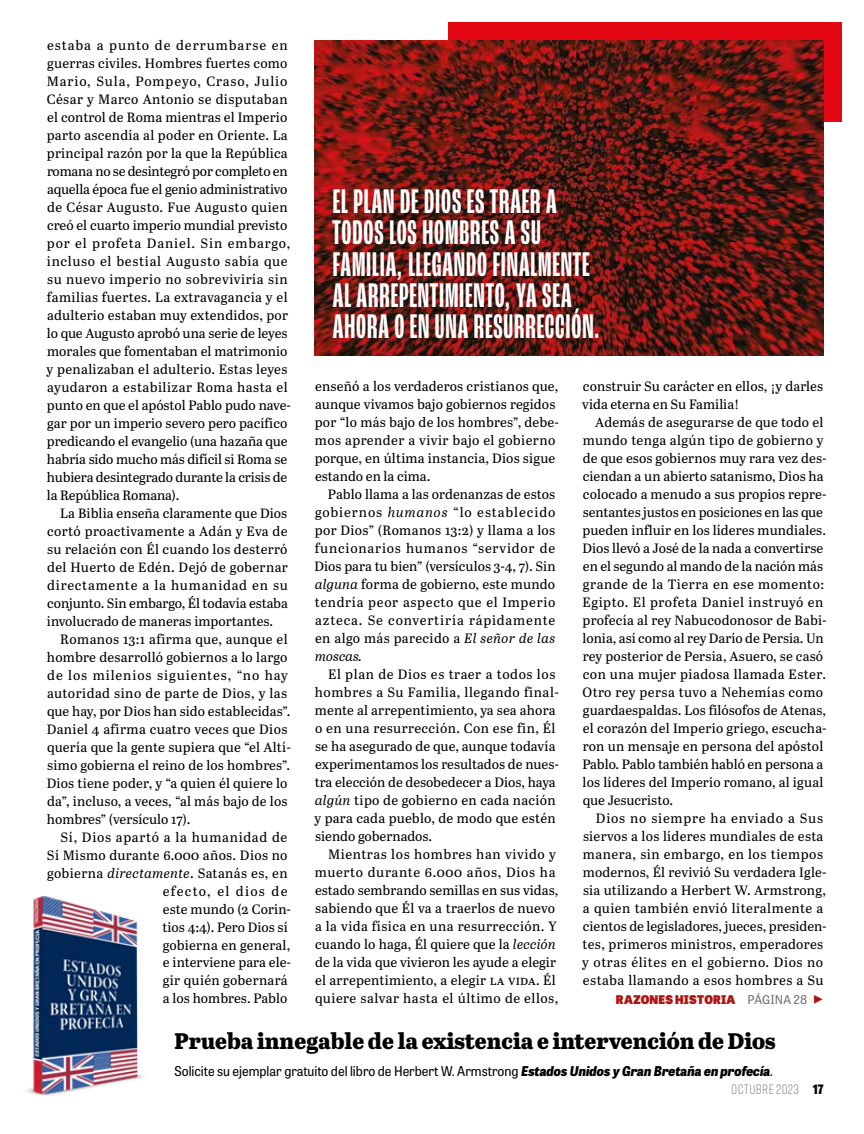
<style>
.page{position:relative;width:864px;height:1134px;background:#fff}
.page>*{position:absolute;margin:0;border:0;box-sizing:border-box;transform-origin:0 0}
.t1{font:500 extra-condensed 36px/31.2px "Roc Grotesk";letter-spacing:.01em;color:#fff}
.t2{font:800 22.5px "Abril Text";letter-spacing:-.005em;color:#000}
.t3{font:13.5px/18px "Abril Text";letter-spacing:.015em;color:#000}
.t4{font:13.5px "Tablet Gothic Narrow";color:#000}
.t5{font:300 13.5px "Rift Soft";letter-spacing:.025em;color:#706f6f}
.t6{font:800 12px "Tablet Gothic";letter-spacing:.02em;color:#ae1613}
.s1{font-style:italic}
.s2{font-weight:400;color:#706f6f}
.s3{font-weight:800;font-style:italic}
.s4{font-family:"Tablet Gothic Narrow";font-weight:800;font-size:12.9px;color:#000}
</style>
<div class="page">
<img style="left:26px;top:896px;width:118px;height:200px">
<div style="left:449px;top:22px;width:393px;height:100px;background:#e30613"></div>
<img style="left:315px;top:40px;width:509px;height:316px">
<p class="t3" style="left:47px;top:35px;width:246px">estaba a punto de derrumbarse en guerras civiles. Hombres fuertes como Mario, Sula, Pompeyo, Craso, Julio César y Marco Antonio se disputaban el control de Roma mientras el Imperio parto ascendía al poder en Oriente. La principal razón por la que la República romana no se desintegró por completo en aquella época fue el genio administrativo de César Augusto. Fue Augusto quien creó el cuarto imperio mundial previsto por el profeta Daniel. Sin embargo, incluso el bestial Augusto sabía que su nuevo imperio no sobreviviría sin familias fuertes. La extravagancia y el adulterio estaban muy extendidos, por lo que Augusto aprobó una serie de leyes morales que fomentaban el matrimonio y penalizaban el adulterio. Estas leyes ayudaron a estabilizar Roma hasta el punto en que el apóstol Pablo pudo nave&shy;gar por un imperio severo pero pacífico predicando el evangelio (una hazaña que habría sido mucho más difícil si Roma se hubiera desintegrado durante la crisis de la República Romana).</p>
<p class="t3" style="left:47px;top:503px;width:243px;text-align:justify;text-indent:13px">La Biblia enseña claramente que Dios cortó proactivamente a Adán y Eva de su relación con Él cuando los desterró del Huerto de Edén. Dejó de gobernar directamente a la humanidad en su conjunto. Sin embargo, Él todavía estaba involucrado de maneras importantes.</p>
<p class="t3" style="left:47px;top:629px;width:246px;text-indent:13px">Romanos 13:1 afirma que, aunque el hombre desarrolló gobiernos a lo largo de los milenios siguientes, “no hay autoridad sino de parte de Dios, y las que hay, por Dios han sido establecidas”.<br>Daniel 4 afirma cuatro veces que Dios quería que la gente supiera que “el Altí&shy;simo gobierna el reino de los hombres”.<br>Dios tiene poder, y “a quien él quiere lo da”, incluso, a veces, “al más bajo de los hombres” (versículo 17).</p>
<p class="t3" style="left:47px;top:827px;width:246px;text-align:right">Sí, Dios apartó a la humanidad de<br>Sí Mismo durante 6.000 años. Dios no gobierna <span class="s1">directamente</span>. Satanás es, en efecto, el dios de<br>este mundo (2 Corin-<br>tios 4:4). Pero Dios sí<br>gobierna en general,<br>e interviene para ele-<br>gir quién gobernará<br>a los hombres. Pablo</p>
<h1 class="t1" style="left:333px;top:186px;width:269px">EL PLAN DE DIOS ES TRAER A<br>TODOS LOS HOMBRES A SU<br>FAMILIA, LLEGANDO FINALMENTE<br>AL ARREPENTIMIENTO, YA SEA<br>AHORA O EN UNA RESURRECCIÓN.</h1>
<p class="t3" style="left:315px;top:377px;width:246px">enseñó a los verdaderos cristianos que, aunque vivamos bajo gobiernos regidos por “lo más bajo de los hombres”, debe&shy;mos aprender a vivir bajo el gobierno porque, en última instancia, Dios sigue estando en la cima.</p>
<p class="t3" style="left:315px;top:485px;width:243px;text-align:justify;text-indent:13px">Pablo llama a las ordenanzas de estos gobiernos <span class="s1">humanos</span> “lo establecido por Dios” (Romanos 13:2) y llama a los funcionarios humanos “servidor de Dios para tu bien” (versículos 3-4, 7). Sin <span class="s1">alguna</span> forma de gobierno, este mundo tendría peor aspecto que el Imperio azteca. Se convertiría rápidamente en algo más parecido a <span class="s1">El señor de las moscas.</span></p>
<p class="t3" style="left:314px;top:665px;width:246px;text-indent:14px">El plan de Dios es traer a todos los hombres a Su Familia, llegando final&shy;mente al arrepentimiento, ya sea ahora o en una resurrección. Con ese fin, Él se ha asegurado de que, aunque todavía experimentamos los resultados de nues&shy;tra elección de desobedecer a Dios, haya <span class="s1">algún</span> tipo de gobierno en cada nación y para cada pueblo, de modo que estén siendo gobernados.</p>
<p class="t3" style="left:315px;top:845px;width:245px;text-indent:13px">Mientras los hombres han vivido y muerto durante 6.000 años, Dios ha estado sembrando semillas en sus vidas, sabiendo que Él va a traerlos de nuevo a la vida física en una resurrección. Y cuando lo haga, Él quiere que la <span class="s1">lección </span>de la vida que vivieron les ayude a elegir el arrepentimiento, a elegir la vida. Él quiere salvar hasta el último de ellos,</p>
<p class="t3" style="left:582px;top:377px;width:242px">construir Su carácter en ellos, ¡y darles vida eterna en Su Familia!</p>
<p class="t3" style="left:582px;top:413px;width:246px;text-indent:13px">Además de asegurarse de que todo el mundo tenga algún tipo de gobierno y de que esos gobiernos muy rara vez des&shy;ciendan a un abierto satanismo, Dios ha colocado a menudo a sus propios repre&shy;sentantes justos en posiciones en las que pueden influir en los líderes mundiales.<br>Dios llevó a José de la nada a convertirse en el segundo al mando de la nación más grande de la Tierra en ese momento:<br>Egipto. El profeta Daniel instruyó en profecía al rey Nabucodonosor de Babi&shy;lonia, así como al rey Darío de Persia. Un rey posterior de Persia, Asuero, se casó con una mujer piadosa llamada Ester.<br>Otro rey persa tuvo a Nehemías como guardaespaldas. Los filósofos de Atenas, el corazón del Imperio griego, escucha&shy;ron un mensaje en persona del apóstol Pablo. Pablo también habló en persona a los líderes del Imperio romano, al igual que Jesucristo.</p>
<p class="t3" style="left:582px;top:809px;width:246px;text-indent:14px">Dios no siempre ha enviado a Sus siervos a los líderes mundiales de esta manera, sin embargo, en los tiempos modernos, Él revivió Su verdadera Igle&shy;sia utilizando a Herbert W. Armstrong, a quien también envió literalmente a cientos de legisladores, jueces, presiden&shy;tes, primeros ministros, emperadores y otras élites en el gobierno. Dios no estaba llamando a esos hombres a Su</p>
<p class="t6" style="left:616px;top:990px;width:209px">RAZONES HISTORIA <span class="s2">PÁGINA 28</span> ◆</p>
<h2 class="t2" style="left:174px;top:1024px;width:603px">Prueba innegable de la existencia e intervención de Dios</h2>
<p class="t4" style="left:174px;top:1062px;width:601px">Solicite su ejemplar gratuito del libro de Herbert W. Armstrong <span class="s3">Estados Unidos y Gran Bretaña en profecía</span><span class="s1">.</span></p>
<p class="t5" style="left:731px;top:1080px;width:94px">OCTUBRE 2023 <span class="s4">17</span></p>
</div>
